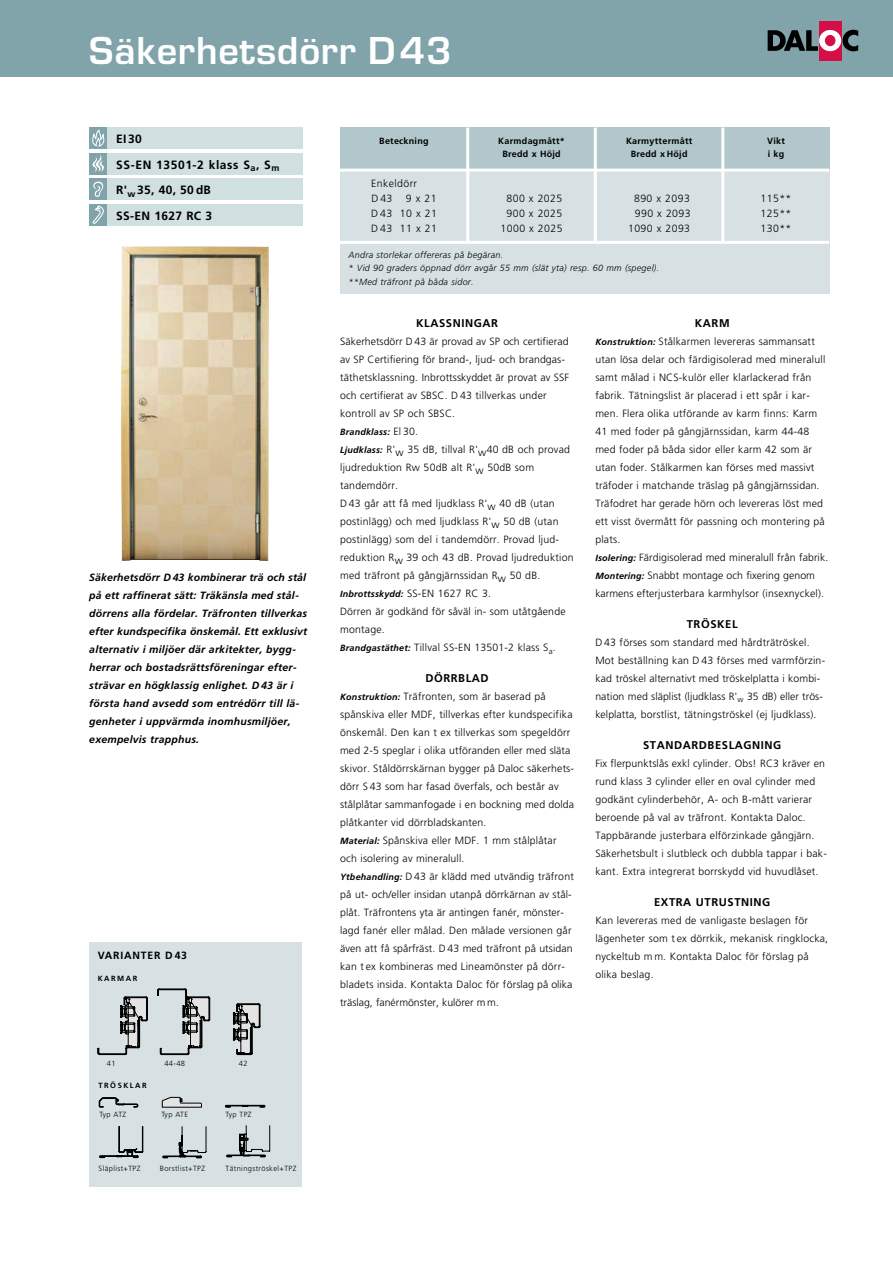
<style>
.page{position:relative;width:893px;height:1263px;background:#fff}
.page>*{position:absolute;margin:0;border:0;box-sizing:border-box;transform-origin:0 0}
.t1{font:600 36px "Eurostile";letter-spacing:.025em;color:#fff}
.t2{font:700 12px/25.5px "Frutiger";letter-spacing:.025em;color:#000}
.t3{font:700 11.25px "Frutiger";letter-spacing:.05em;color:#000}
.t4{font:300 10.5px/18px "Frutiger";letter-spacing:.02em;color:#000}
.t5{font:italic 700 10.5px/18px "Frutiger";letter-spacing:.02em;color:#000}
.t6{font:300 10.5px/15px "Frutiger";letter-spacing:.04em;color:#000}
.t7{font:700 10.5px "Frutiger";letter-spacing:.075em;color:#000}
.t8{font:italic 300 9px/13.5px "Frutiger";letter-spacing:.03em;color:#000}
.t9{font:700 9px/13.5px "Frutiger";letter-spacing:.03em;color:#000;text-align:center}
.t10{font:italic 700 9px "Frutiger";letter-spacing:.02em;color:#000}
.t11{font:300 7.5px "Frutiger";letter-spacing:.05em;color:#000}
.t12{font:700 7.5px "Frutiger";letter-spacing:.2em;color:#000}
.s1{font-weight:300;font-style:normal;font-size:10.5px}
.s2{font-weight:700;font-style:italic;font-size:9px}
</style>
<div class="page">
<div style="left:0;top:0;width:893px;height:77px;background:#81a3aa"></div>
<img style="left:121px;top:246px;width:148px;height:315px">
<svg style="left:249px;top:287px;width:6px;height:10px"></svg>
<div style="left:340px;top:128px;width:489px;height:42px;background:#b2c7cb"></div>
<div style="left:340px;top:170px;width:489px;height:123px;background:#d7e1e4"></div>
<hr style="left:466px;top:128px;width:3px;height:114px;background:#fff">
<hr style="left:594px;top:128px;width:3px;height:114px;background:#fff">
<hr style="left:721px;top:128px;width:3px;height:114px;background:#fff">
<hr style="left:340px;top:241px;width:489px;height:3px;background:#fff">
<hr style="left:340px;top:169px;width:489px;height:3px;background:#fff">
<div style="left:89px;top:942px;width:213px;height:244px;background:#d7e1e4"></div>
<svg style="left:162px;top:1097px;width:40px;height:10px"></svg>
<svg style="left:99px;top:1097px;width:39px;height:10px"></svg>
<svg style="left:225px;top:1105px;width:40px;height:2px"></svg>
<svg style="left:99px;top:1126px;width:44px;height:32px"></svg>
<svg style="left:162px;top:1126px;width:44px;height:32px"></svg>
<svg style="left:226px;top:1125px;width:44px;height:32px"></svg>
<svg style="left:157px;top:989px;width:53px;height:66px"></svg>
<svg style="left:233px;top:1003px;width:27px;height:52px"></svg>
<svg style="left:98px;top:996px;width:50px;height:59px"></svg>
<div style="left:90px;top:128px;width:212px;height:21px;background:#d0dfe0"></div>
<div style="left:90px;top:153px;width:212px;height:21px;background:#d0dfe0"></div>
<div style="left:90px;top:179px;width:212px;height:21px;background:#d0dfe0"></div>
<div style="left:90px;top:204px;width:212px;height:21px;background:#d0dfe0"></div>
<div style="left:90px;top:153px;width:17px;height:21px;background:#81a3aa"></div>
<div style="left:90px;top:179px;width:17px;height:21px;background:#81a3aa"></div>
<div style="left:90px;top:128px;width:17px;height:21px;background:#81a3aa"></div>
<div style="left:90px;top:204px;width:17px;height:21px;background:#81a3aa"></div>
<svg style="left:92px;top:154px;width:12px;height:18px"></svg>
<svg style="left:93px;top:181px;width:10px;height:16px"></svg>
<svg style="left:92px;top:205px;width:13px;height:21px"></svg>
<svg style="left:92px;top:129px;width:13px;height:18px"></svg>
<div style="left:819px;top:21px;width:23px;height:39px;background:#d60e47"></div>
<svg style="left:768px;top:30px;width:90px;height:21px"></svg>
<h1 class="t1" style="left:89px;top:28px;width:364px">Säkerhetsdörr D43</h1>
<p class="t2" style="left:116px;top:126px;width:165px">EI30<br>SS-EN 13501-2 klass S<sub>a</sub>, S<sub>m<br></sub>R'<sub>w</sub> 35, 40, 50 dB<br>SS-EN 1627 RC 3</p>
<p class="t5" style="left:89px;top:569px;width:219px">Säkerhetsdörr D 43 kombinerar trä och stål på ett raffinerat sätt: Träkänsla med stål&shy;dörrens alla fördelar. Träfronten tillverkas efter kundspecifika önskemål. Ett exklusivt alternativ i miljöer där arkitekter, bygg&shy;herrar och bostadsrättsföreningar efter&shy;strävar en högklassig enlighet. D 43 är i första hand avsedd som entrédörr till lä&shy;genheter i uppvärmda inomhusmiljöer, exempelvis trapphus.</p>
<p class="t7" style="left:98px;top:949px;width:91px">VARIANTER D43</p>
<p class="t12" style="left:98px;top:974px;width:41px">KARMAR</p>
<p class="t11" style="left:107px;top:1059px;width:10px">41</p>
<p class="t11" style="left:164px;top:1059px;width:22px">44-48</p>
<p class="t11" style="left:239px;top:1059px;width:10px">42</p>
<p class="t12" style="left:99px;top:1080px;width:50px">TRÖSKLAR</p>
<p class="t11" style="left:100px;top:1110px;width:28px">Typ ATZ</p>
<p class="t11" style="left:161px;top:1110px;width:28px">Typ ATE</p>
<p class="t11" style="left:226px;top:1110px;width:28px">Typ TPZ</p>
<p class="t11" style="left:99px;top:1164px;width:43px">Släplist+TPZ</p>
<p class="t11" style="left:160px;top:1164px;width:47px">Borstlist+TPZ</p>
<p class="t11" style="left:226px;top:1164px;width:72px">Tätningströskel+TPZ</p>
<p class="t9" style="left:379px;top:134px;width:51px">Beteckning</p>
<p class="t9" style="left:498px;top:134px;width:68px">Karmdagmått*<br>Bredd x Höjd</p>
<p class="t9" style="left:767px;top:134px;width:19px;text-align:left">Vikt i kg</p>
<p class="t9" style="left:626px;top:134px;width:68px">Karmyttermått<br>Bredd x Höjd</p>
<p class="t6" style="left:371px;top:176px;width:47px">Enkeldörr<br>D43</p>
<p class="t4" style="left:371px;top:191px;width:67px;line-height:15px;text-align:justify;text-indent:35px">9 x 21<br>D 43 10 x 21<br>D 43 11 x 21</p>
<p class="t6" style="left:501px;top:191px;width:63px;text-align:center">800 x 2025<br>900 x 2025<br>1000 x 2025</p>
<p class="t6" style="left:628px;top:191px;width:64px;text-align:right">890 x 2093<br>990 x 2093<br>1090 x 2093</p>
<p class="t4" style="left:761px;top:191px;width:32px;line-height:15px;text-align:justify">115** 125** 130**</p>
<p class="t8" style="left:349px;top:248px;width:312px">Andra storlekar offereras på begäran.<br>* Vid 90 graders öppnad dörr avgår 55 mm (slät yta) resp. 60 mm (spegel). **Med träfront på båda sidor.</p>
<p class="t3" style="left:416px;top:317px;width:83px">KLASSNINGAR</p>
<p class="t4" style="left:340px;top:333px;width:231px">Säkerhetsdörr D 43 är provad av SP och certifierad av SP Certifiering för brand-, ljud- och brandgas&shy;täthetsklassning. Inbrottsskyddet är provat av SSF och certifierat av SBSC. D 43 tillverkas under kontroll av SP och SBSC.</p>
<p class="t10" style="left:340px;top:427px;width:79px">Brandklass: <span class="s1">El 30.</span></p>
<p class="t4" style="left:340px;top:441px;width:235px"><span class="s2">Ljudklass:</span> R'w 35 dB, tillval R'w40 dB och provad ljudreduktion Rw 50dB alt R'w 50dB som tandemdörr.<br>D43 går att få med ljudklass R'w 40 dB (utan postinlägg) och med ljudklass R'w 50 dB (utan postinlägg) som del i tandemdörr. Provad ljud&shy;reduktion Rw 39 och 43 dB. Provad ljudreduktion med träfront på gångjärnssidan Rw 50 dB.</p>
<p class="t10" style="left:340px;top:589px;width:152px">Inbrottsskydd: <span class="s1">SS-EN 1627 RC 3.</span></p>
<p class="t4" style="left:340px;top:603px;width:227px">Dörren är godkänd för såväl in- som utåtgående montage.<br><span class="s2">Brandgastäthet:</span> Tillval SS-EN 13501-2 klass S<sub>a</sub>.</p>
<p class="t3" style="left:425px;top:672px;width:65px">DÖRRBLAD</p>
<p class="t4" style="left:340px;top:688px;width:235px"><span class="s2">Konstruktion:</span> Träfronten, som är baserad på spånskiva eller MDF, tillverkas efter kundspecifika önskemål. Den kan t ex tillverkas som spegeldörr med 2-5 speglar i olika utföranden eller med släta skivor. Ståldörrskärnan bygger på Daloc säkerhets&shy;dörr S 43 som har fasad överfals, och består av stålplåtar sammanfogade i en bockning med dolda plåtkanter vid dörrbladskanten.<br><span class="s2">Material:</span> Spånskiva eller MDF. 1 mm stålplåtar och isolering av mineralull.<br><span class="s2">Ytbehandling:</span> D 43 är klädd med utvändig träfront på ut- och/eller insidan utanpå dörrkärnan av stål&shy;plåt. Träfrontens yta är antingen fanér, mönster&shy;lagd fanér eller målad. Den målade versionen går även att få spårfräst. D 43 med träfront på utsidan kan t ex kombineras med Lineamönster på dörr&shy;bladets insida. Kontakta Daloc för förslag på olika träslag, fanérmönster, kulörer m m.</p>
<p class="t3" style="left:695px;top:317px;width:36px">KARM</p>
<p class="t4" style="left:595px;top:333px;width:234px"><span class="s2">Konstruktion:</span> Stålkarmen levereras sammansatt utan lösa delar och färdigisolerad med mineralull samt målad i NCS-kulör eller klarlackerad från fabrik. Tätningslist är placerad i ett spår i kar&shy;men. Flera olika utförande av karm finns: Karm 41 med foder på gångjärnssidan, karm 44-48 med foder på båda sidor eller karm 42 som är utan foder. Stålkarmen kan förses med massivt träfoder i matchande träslag på gångjärnssidan.<br>Träfodret har gerade hörn och levereras löst med ett visst övermått för passning och montering på plats.<br><span class="s2">Isolering:</span> Färdigisolerad med mineralull från fabrik.<br><span class="s2">Montering:</span> Snabbt montage och fixering genom karmens efterjusterbara karmhylsor (insexnyckel).</p>
<p class="t3" style="left:687px;top:618px;width:52px">TRÖSKEL</p>
<p class="t4" style="left:595px;top:634px;width:231px">D 43 förses som standard med hårdträtröskel.<br>Mot beställning kan D 43 förses med varmförzin&shy;kad tröskel alternativt med tröskelplatta i kombi&shy;nation med släplist (ljudklass R'<sub>w</sub> 35 dB) eller trös&shy;kelplatta, borstlist, tätningströskel (ej ljudklass).</p>
<p class="t3" style="left:643px;top:738px;width:140px">STANDARDBESLAGNING</p>
<p class="t4" style="left:595px;top:754px;width:233px">Fix flerpunktslås exkl cylinder. Obs! RC3 kräver en rund klass 3 cylinder eller en oval cylinder med godkänt cylinderbehör, A- och B-mått varierar beroende på val av träfront. Kontakta Daloc.<br>Tappbärande justerbara elförzinkade gångjärn.<br>Säkerhetsbult i slutbleck och dubbla tappar i bak&shy;kant. Extra integrerat borrskydd vid huvudlåset.</p>
<p class="t3" style="left:654px;top:895px;width:118px">EXTRA UTRUSTNING</p>
<p class="t4" style="left:595px;top:911px;width:234px">Kan levereras med de vanligaste beslagen för lägenheter som t ex dörrkik, mekanisk ringklocka, nyckeltub m m. Kontakta Daloc för förslag på olika beslag.</p>
</div>
